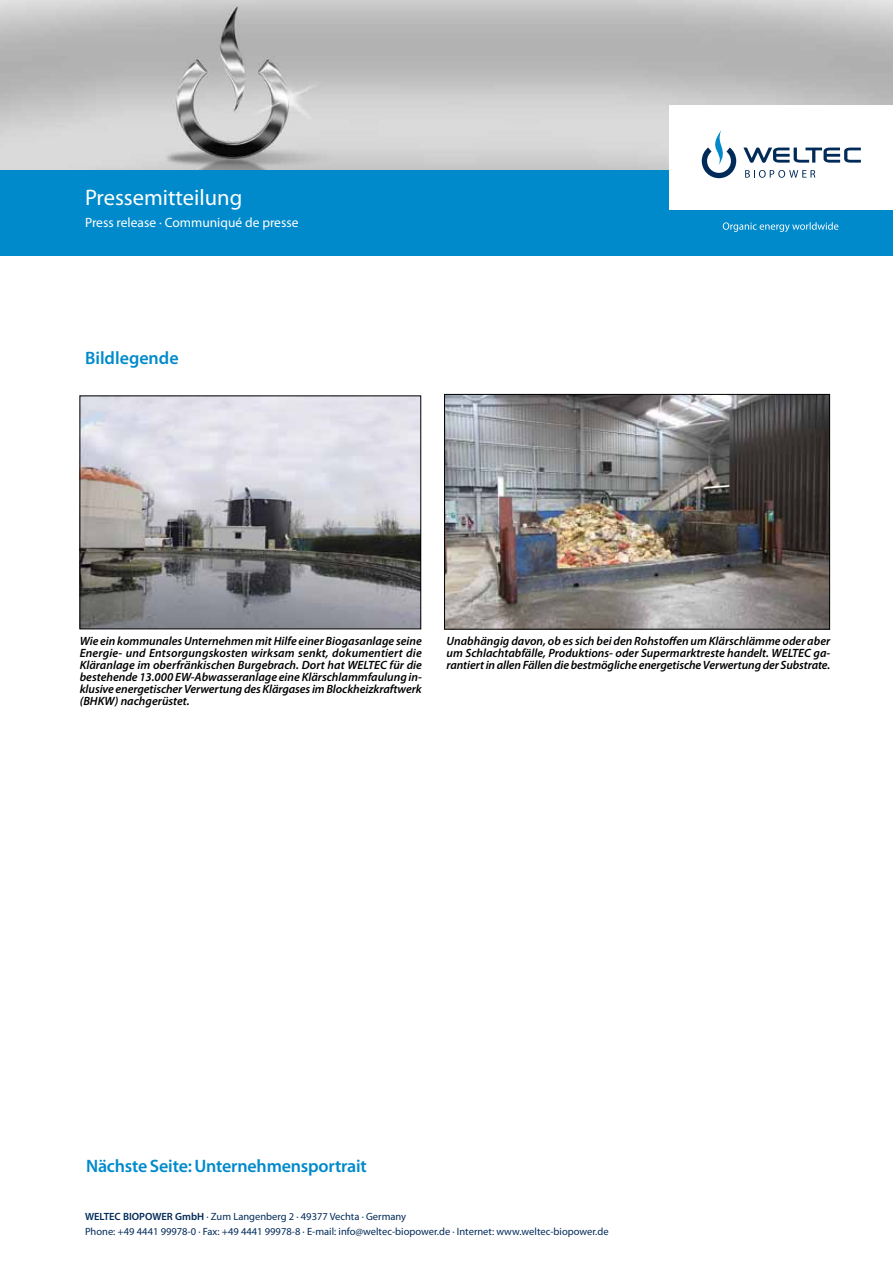
<style>
.page{position:relative;width:893px;height:1263px;background:#fff}
.page>*{position:absolute;margin:0;border:0;box-sizing:border-box;transform-origin:0 0}
.t1{font:22.5px "Myriad Pro";color:#fff}
.t2{font:600 18px "Myriad Pro";letter-spacing:-.01em;color:#008acb}
.t3{font:13.5px "Myriad Pro";color:#fff}
.t4{font:italic 600 12px/12px "Myriad Pro";letter-spacing:-.01em;color:#000;text-align:justify}
.t5{font:10.5px/15px "Myriad Pro";color:#002a58}
.s1{font-weight:600}
</style>
<div class="page">
<img style="left:0;top:0;width:893px;height:170px">
<div style="left:0;top:170px;width:893px;height:85px;background:#008acb"></div>
<div style="left:670px;top:106px;width:223px;height:104px;background:#fff"></div>
<svg style="left:723px;top:222px;width:115px;height:10px"></svg>
<svg style="left:702px;top:130px;width:34px;height:48px"></svg>
<svg style="left:743px;top:147px;width:118px;height:16px"></svg>
<svg style="left:745px;top:170px;width:70px;height:8px"></svg>
<img style="left:82px;top:398px;width:337px;height:229px">
<img style="left:446px;top:396px;width:382px;height:231px">
<div style="left:444px;top:394px;width:386px;height:235px;border:1px solid #000"></div>
<h1 class="t1" style="left:85px;top:184px;width:159px">Pressemitteilung</h1>
<p class="t3" style="left:85px;top:214px;width:215px">Press release · Communiqué de presse</p>
<h2 class="t2" style="left:85px;top:347px;width:95px">Bildlegende</h2>
<p class="t4" style="left:80px;top:635px;width:344px">Wie ein kommunales Unternehmen mit Hilfe einer Biogasanlage seine Energie- und Entsorgungskosten wirksam senkt, dokumentiert die Kläranlage im oberfränkischen Burgebrach. Dort hat WELTEC für die bestehende 13.000 EW-Abwasseranlage eine Klärschlammfaulung in&shy;klusive energetischer Verwertung des Klärgases im Blockheizkraftwerk (BHKW) nachgerüstet.</p>
<p class="t4" style="left:446px;top:635px;width:385px">Unabhängig davon, ob es sich bei den Rohstoffen um Klärschlämme oder aber um Schlachtabfälle, Produktions- oder Supermarktreste handelt. WELTEC ga&shy;rantiert in allen Fällen die bestmögliche energetische Verwertung der Substrate.</p>
<h2 class="t2" style="left:86px;top:1154px;width:282px">Nächste Seite: Unternehmensportrait</h2>
<p class="t5" style="left:85px;top:1209px;width:525px"><span class="s1">WELTEC BIOPOWER GmbH</span> · Zum Langenberg 2 · 49377 Vechta · Germany<br>Phone: +49 4441 99978-0 · Fax: +49 4441 99978-8 · E-mail: info@weltec-biopower.de · Internet: www.weltec-biopower.de</p>
</div>
